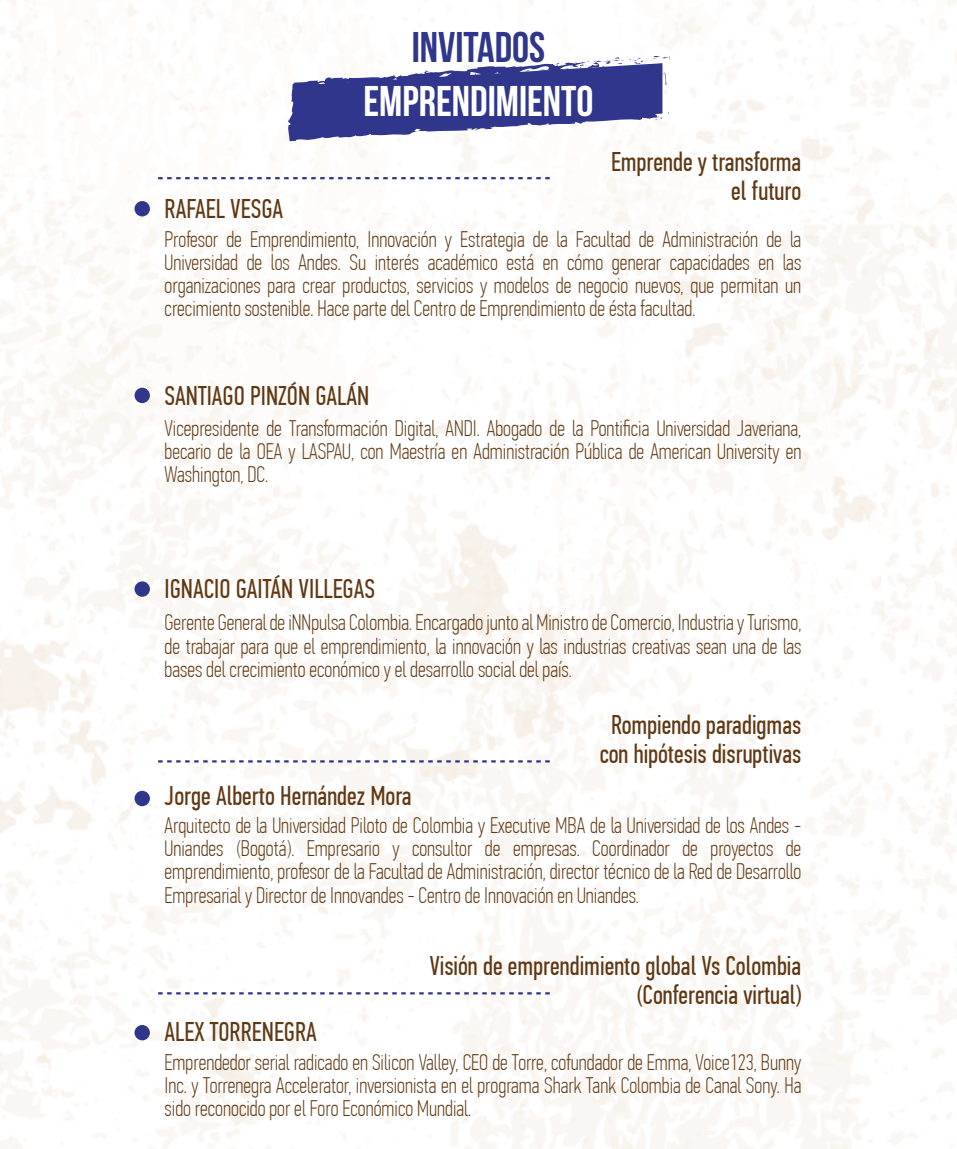
<style>
.page{position:relative;width:957px;height:1149px;background:#fff}
.page>*{position:absolute;margin:0;border:0;box-sizing:border-box;transform-origin:0 0}
.t1{font:700 42.98px "Bebas Neue";color:#fff}
.t2{font:700 42.98px "Bebas Neue";color:#30368c}
.t3{font:27px/29.2px "PF Din Text Comp Pro";color:#5f3913;text-align:right}
.t4{font:100 22.5px/23.2px "PF Din Text Comp Pro";color:#5f3913;text-align:justify}
</style>
<div class="page">
<img style="left:0;top:0;width:957px;height:1148px">
<svg style="left:287px;top:56px;width:383px;height:85px"></svg>
<svg style="left:158px;top:177px;width:394px;height:2px"></svg>
<svg style="left:158px;top:991px;width:394px;height:3px"></svg>
<svg style="left:158px;top:760px;width:394px;height:2px"></svg>
<div style="left:134px;top:201px;width:16px;height:15px;background:#30368c;border-radius:50%"></div>
<div style="left:134px;top:387px;width:16px;height:16px;background:#30368c;border-radius:50%"></div>
<div style="left:134px;top:581px;width:16px;height:15px;background:#30368c;border-radius:50%"></div>
<div style="left:134px;top:790px;width:16px;height:16px;background:#30368c;border-radius:50%"></div>
<div style="left:134px;top:1024px;width:16px;height:16px;background:#30368c;border-radius:50%"></div>
<h1 class="t2" style="left:412px;top:24px;width:135px">INVITADOS</h1>
<h1 class="t1" style="left:363px;top:78px;width:232px">EMPRENDIMIENTO</h1>
<p class="t3" style="left:611px;top:147px;width:192px">Emprende y transforma el futuro</p>
<p class="t3" style="left:165px;top:195px;width:120px">RAFAEL VESGA</p>
<p class="t4" style="left:165px;top:227px;width:638px">Profesor de Emprendimiento, Innovación y Estrategia de la Facultad de Administración de la Universidad de los Andes. Su interés académico está en cómo generar capacidades en las organizaciones para crear productos, servicios y modelos de negocio nuevos, que permitan un crecimiento sostenible. Hace parte del Centro de Emprendimiento de ésta facultad.</p>
<p class="t3" style="left:165px;top:381px;width:206px">SANTIAGO PINZÓN GALÁN</p>
<p class="t4" style="left:165px;top:416px;width:638px">Vicepresidente de Transformación Digital, ANDI. Abogado de la Pontificia Universidad Javeriana, becario de la OEA y LASPAU, con Maestría en Administración Pública de American University en Washington, DC.</p>
<p class="t3" style="left:165px;top:574px;width:212px">IGNACIO GAITÁN VILLEGAS</p>
<p class="t4" style="left:165px;top:610px;width:638px">Gerente General de iNNpulsa Colombia. Encargado junto al Ministro de Comercio, Industria y Turismo, de trabajar para que el emprendimiento, la innovación y las industrias creativas sean una de las bases del crecimiento económico y el desarrollo social del país.</p>
<p class="t3" style="left:600px;top:709px;width:203px;text-align:center">Rompiendo paradigmas con hipótesis disruptivas</p>
<p class="t3" style="left:165px;top:780px;width:248px">Jorge Alberto Hernández Mora</p>
<p class="t4" style="left:165px;top:813px;width:638px">Arquitecto de la Universidad Piloto de Colombia y Executive MBA de la Universidad de los Andes - Uniandes (Bogotá). Empresario y consultor de empresas. Coordinador de proyectos de emprendimiento, profesor de la Facultad de Administración, director técnico de la Red de Desarrollo Empresarial y Director de Innovandes - Centro de Innovación en Uniandes.</p>
<p class="t3" style="left:429px;top:950px;width:373px">Visión de emprendimiento global Vs Colombia (Conferencia virtual)</p>
<p class="t3" style="left:165px;top:1017px;width:154px">ALEX TORRENEGRA</p>
<p class="t4" style="left:165px;top:1049px;width:638px">Emprendedor serial radicado en Silicon Valley, CEO de Torre, cofundador de Emma, Voice123, Bunny Inc. y Torrenegra Accelerator, inversionista en el programa Shark Tank Colombia de Canal Sony. Ha sido reconocido por el Foro Económico Mundial.</p>
</div>
